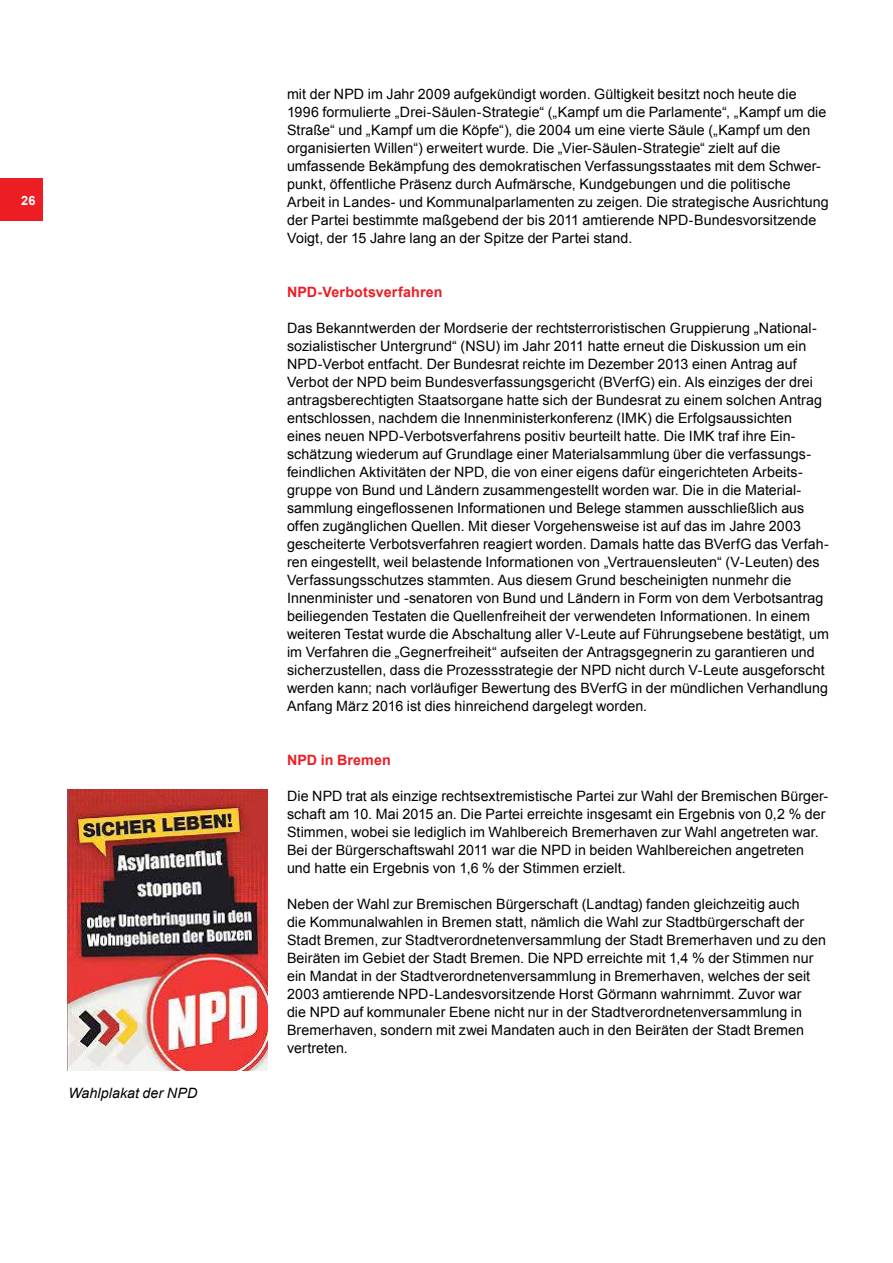
<style>
.page{position:relative;width:893px;height:1263px;background:#fff}
.page>*{position:absolute;margin:0;border:0;box-sizing:border-box;transform-origin:0 0}
.t1{font:14.25px/18px "Arial";letter-spacing:.005em;color:#000}
.t2{font:700 14.25px "Arial";letter-spacing:.01em;color:#ed1d24}
.t3{font:italic 14.25px "Arial";letter-spacing:.005em;color:#000}
.t4{font:700 12.75px "Arial";color:#fff}
</style>
<div class="page">
<div style="left:0;top:179px;width:43px;height:42px;background:#ed1d24"></div>
<img style="left:68px;top:789px;width:200px;height:281px">
<p class="t4" style="left:21px;top:192px;width:16px">26</p>
<p class="t3" style="left:68px;top:1084px;width:130px">Wahlplakat der NPD</p>
<p class="t1" style="left:287px;top:85px;width:543px">mit der NPD im Jahr 2009 aufgekündigt worden. Gültigkeit besitzt noch heute die 1996 formulierte „Drei-Säulen-Strategie“ („Kampf um die Parlamente“, „Kampf um die Straße“ und „Kampf um die Köpfe“), die 2004 um eine vierte Säule („Kampf um den organisierten Willen“) erweitert wurde. Die „Vier-Säulen-Strategie“ zielt auf die umfassende Bekämpfung des demokratischen Verfassungsstaates mit dem Schwer&shy;punkt, öffentliche Präsenz durch Aufmärsche, Kundgebungen und die politische Arbeit in Landes- und Kommunalparlamenten zu zeigen. Die strategische Ausrichtung der Partei bestimmte maßgebend der bis 2011 amtierende NPD-Bundesvorsitzende Voigt, der 15 Jahre lang an der Spitze der Partei stand.</p>
<p class="t2" style="left:287px;top:283px;width:157px">NPD-Verbotsverfahren</p>
<p class="t1" style="left:287px;top:319px;width:543px">Das Bekanntwerden der Mordserie der rechtsterroristischen Gruppierung „National&shy;sozialistischer Untergrund“ (NSU) im Jahr 2011 hatte erneut die Diskussion um ein NPD-Verbot entfacht. Der Bundesrat reichte im Dezember 2013 einen Antrag auf Verbot der NPD beim Bundesverfassungsgericht (BVerfG) ein. Als einziges der drei antragsberechtigten Staatsorgane hatte sich der Bundesrat zu einem solchen Antrag entschlossen, nachdem die Innenministerkonferenz (IMK) die Erfolgsaussichten eines neuen NPD-Verbotsverfahrens positiv beurteilt hatte. Die IMK traf ihre Ein&shy;schätzung wiederum auf Grundlage einer Materialsammlung über die verfassungs&shy;feindlichen Aktivitäten der NPD, die von einer eigens dafür eingerichteten Arbeits&shy;gruppe von Bund und Ländern zusammengestellt worden war. Die in die Material&shy;sammlung eingeflossenen Informationen und Belege stammen ausschließlich aus offen zugänglichen Quellen. Mit dieser Vorgehensweise ist auf das im Jahre 2003 gescheiterte Verbotsverfahren reagiert worden. Damals hatte das BVerfG das Verfah&shy;ren eingestellt, weil belastende Informationen von „Vertrauensleuten“ (V-Leuten) des Verfassungsschutzes stammten. Aus diesem Grund bescheinigten nunmehr die Innenminister und -senatoren von Bund und Ländern in Form von dem Verbotsantrag beiliegenden Testaten die Quellenfreiheit der verwendeten Informationen. In einem weiteren Testat wurde die Abschaltung aller V-Leute auf Führungsebene bestätigt, um im Verfahren die „Gegnerfreiheit“ aufseiten der Antragsgegnerin zu garantieren und sicherzustellen, dass die Prozessstrategie der NPD nicht durch V-Leute ausgeforscht werden kann; nach vorläufiger Bewertung des BVerfG in der mündlichen Verhandlung Anfang März 2016 ist dies hinreichend dargelegt worden.</p>
<p class="t2" style="left:287px;top:751px;width:105px">NPD in Bremen</p>
<p class="t1" style="left:287px;top:787px;width:543px">Die NPD trat als einzige rechtsextremistische Partei zur Wahl der Bremischen Bürger&shy;schaft am 10. Mai 2015 an. Die Partei erreichte insgesamt ein Ergebnis von 0,2 % der Stimmen, wobei sie lediglich im Wahlbereich Bremerhaven zur Wahl angetreten war.<br>Bei der Bürgerschaftswahl 2011 war die NPD in beiden Wahlbereichen angetreten und hatte ein Ergebnis von 1,6 % der Stimmen erzielt.</p>
<p class="t1" style="left:287px;top:895px;width:540px">Neben der Wahl zur Bremischen Bürgerschaft (Landtag) fanden gleichzeitig auch<br>die Kommunalwahlen in Bremen statt, nämlich die Wahl zur Stadtbürgerschaft der Stadt Bremen, zur Stadtverordnetenversammlung der Stadt Bremerhaven und zu den Beiräten im Gebiet der Stadt Bremen. Die NPD erreichte mit 1,4 % der Stimmen nur ein Mandat in der Stadtverordnetenversammlung in Bremerhaven, welches der seit 2003 amtierende NPD-Landesvorsitzende Horst Görmann wahrnimmt. Zuvor war<br>die NPD auf kommunaler Ebene nicht nur in der Stadtverordnetenversammlung in Bremerhaven, sondern mit zwei Mandaten auch in den Beiräten der Stadt Bremen vertreten.</p>
</div>
